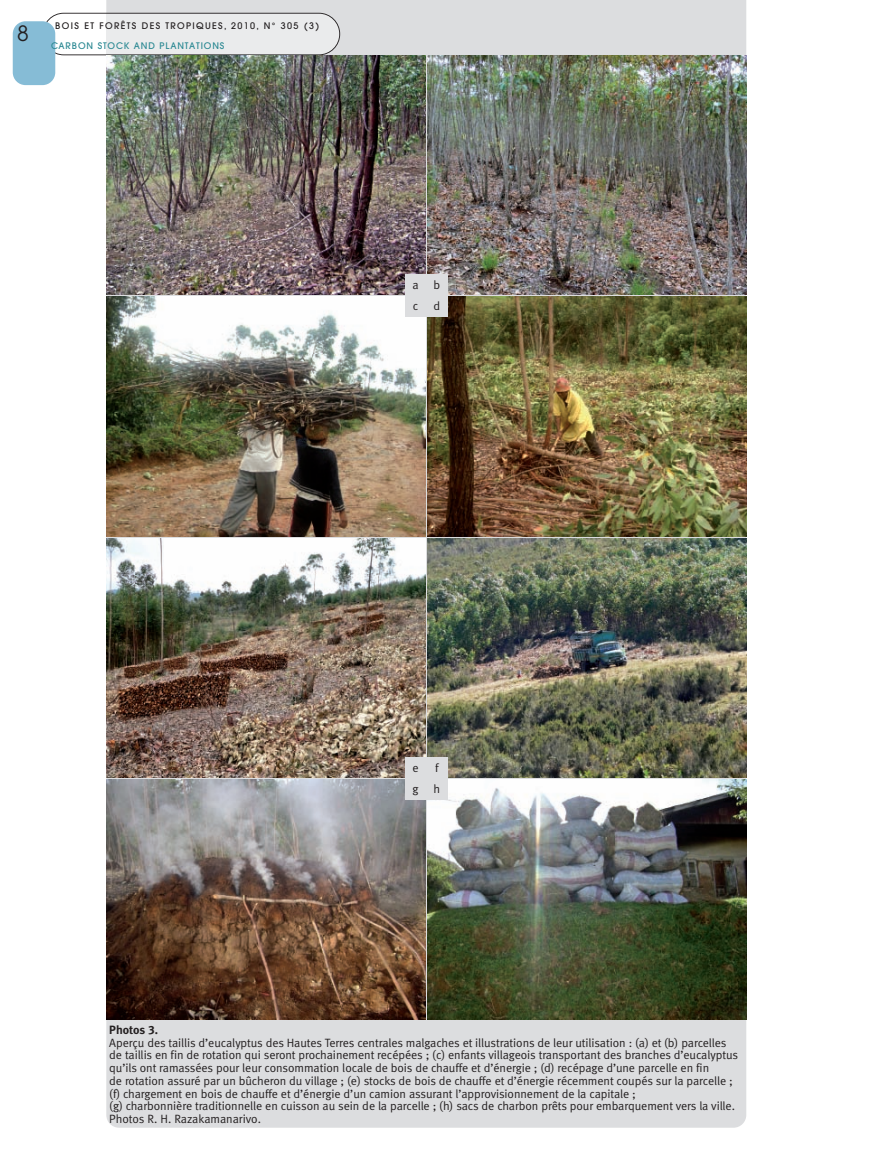
<style>
.page{position:relative;width:893px;height:1149px;background:#fff}
.page>*{position:absolute;margin:0;border:0;box-sizing:border-box;transform-origin:0 0}
.t1{font:21px "Avant Garde";color:#231f20}
.t2{font:12px/12.8px "Meta Normal LF";letter-spacing:-.005em;color:#231f20}
.t3{font:12px "Meta Bold LF";color:#231f20}
.t4{font:500 9px "Avant Garde";letter-spacing:.15em;color:#231f20}
.t5{font:500 9px "Avant Garde";letter-spacing:.1em;color:#2c8993}
</style>
<div class="page">
<div style="left:106px;top:0;width:640px;height:1127px;background:#dcdddf"></div>
<svg style="left:46px;top:13px;width:294px;height:42px"></svg>
<div style="left:13px;top:21px;width:42px;height:64px;background:#86bcd6;border-radius:13px"></div>
<img style="left:106px;top:55px;width:319px;height:239px">
<img style="left:427px;top:55px;width:319px;height:239px">
<img style="left:106px;top:297px;width:319px;height:239px">
<img style="left:427px;top:297px;width:319px;height:239px">
<img style="left:106px;top:538px;width:319px;height:239px">
<img style="left:427px;top:538px;width:319px;height:239px">
<img style="left:106px;top:779px;width:319px;height:239px">
<img style="left:427px;top:779px;width:319px;height:239px">
<div style="left:405px;top:274px;width:21px;height:22px;background:#dcdddf"></div>
<div style="left:426px;top:274px;width:22px;height:22px;background:#dcdddf"></div>
<div style="left:405px;top:296px;width:21px;height:21px;background:#dcdddf"></div>
<div style="left:426px;top:296px;width:22px;height:21px;background:#dcdddf"></div>
<div style="left:405px;top:757px;width:21px;height:21px;background:#dcdddf"></div>
<div style="left:426px;top:757px;width:22px;height:21px;background:#dcdddf"></div>
<div style="left:405px;top:778px;width:21px;height:21px;background:#dcdddf"></div>
<div style="left:426px;top:778px;width:22px;height:21px;background:#dcdddf"></div>
<h1 class="t1" style="left:17px;top:26px;width:13px">8</h1>
<p class="t4" style="left:55px;top:23px;width:265px">BOIS ET FORÊTS DES TROPIQUES, 2010, N° 305 (3)</p>
<p class="t5" style="left:51px;top:42px;width:175px">CARBON STOCK AND PLANTATIONS</p>
<p class="t2" style="left:413px;top:275px;width:29px;line-height:21.3px">a b c</p>
<p class="t2" style="left:434px;top:301px;width:8px">d</p>
<p class="t2" style="left:413px;top:758px;width:29px;line-height:21.3px;text-align:right">f<br>g h</p>
<p class="t2" style="left:413px;top:762px;width:8px">e</p>
<p class="t3" style="left:109px;top:1025px;width:50px">Photos 3.</p>
<p class="t2" style="left:109px;top:1036px;width:630px">Aperçu des taillis d’eucalyptus des Hautes Terres centrales malgaches et illustrations de leur utilisation : (a) et (b) parcelles de taillis en fin de rotation qui seront prochainement recépées ; (c) enfants villageois transportant des branches d’eucalyptus qu’ils ont ramassées pour leur consommation locale de bois de chauffe et d’énergie ; (d) recépage d’une parcelle en fin<br>de rotation assuré par un bûcheron du village ; (e) stocks de bois de chauffe et d’énergie récemment coupés sur la parcelle ; (f) chargement en bois de chauffe et d’énergie d’un camion assurant l’approvisionnement de la capitale ;<br>(g) charbonnière traditionnelle en cuisson au sein de la parcelle ; (h) sacs de charbon prêts pour embarquement vers la ville.<br>Photos R. H. Razakamanarivo.</p>
</div>
